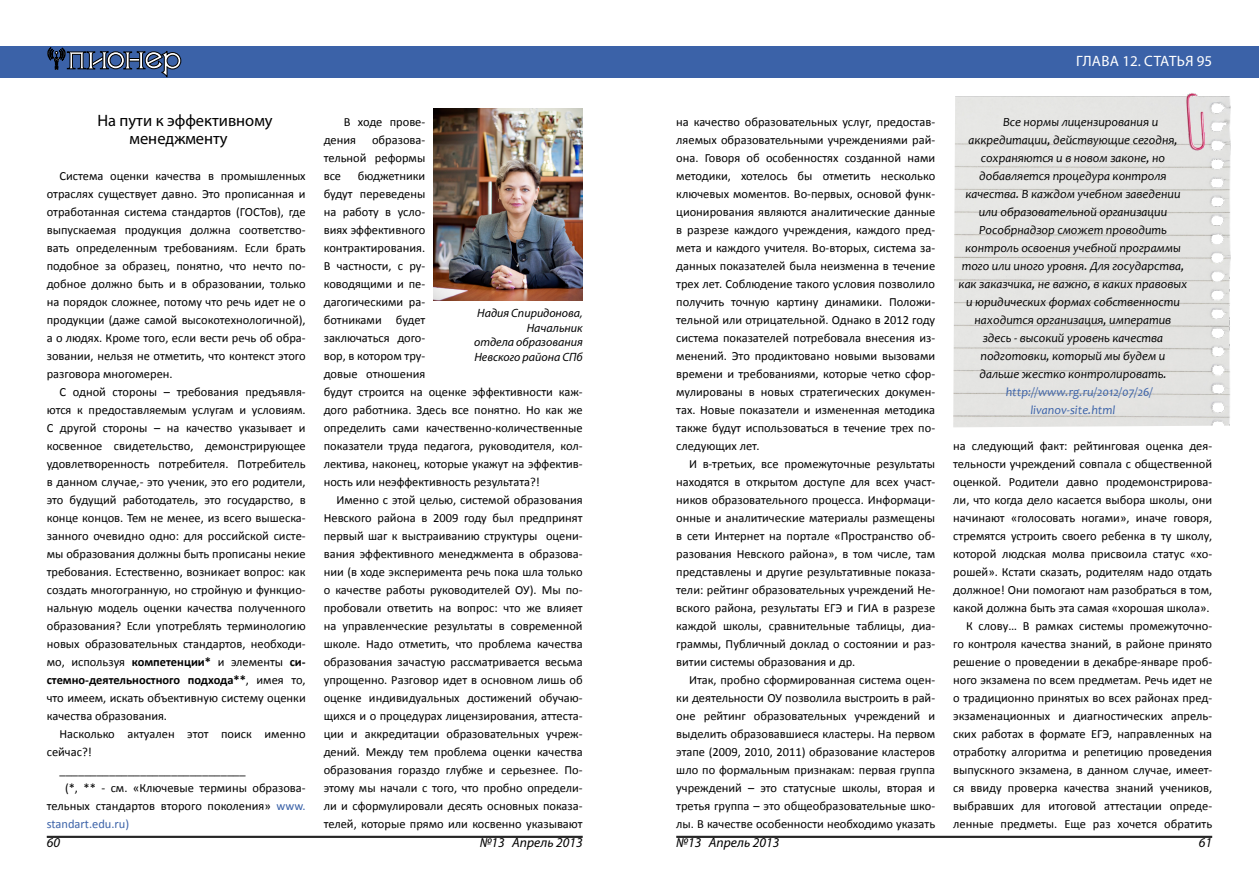
<style>
.page{position:relative;width:1259px;height:893px;background:#fff}
.page>*{position:absolute;margin:0;border:0;box-sizing:border-box;transform-origin:0 0}
.t1{font:16.5px/18px "Myriad Pro";color:#000}
.t2{font:15px "Myriad Pro";color:#fff}
.t3{font:italic 13.5px "Myriad Pro";color:#000}
.t4{font:12.45px/18px "Calibri";color:#000;text-align:justify}
.t5{font:italic 12.45px "Candara";color:#000}
.t6{font:italic 12.45px/18px "Candara";color:#3b62a8}
.t7{font:12.45px "Calibri";color:#3b62a8}
.t8{font:italic 12px/14.4px "Myriad Pro";color:#000;text-align:right}
.s1{font-weight:700}
.s2{color:#3b62a8}
</style>
<div class="page">
<div style="left:0;top:47px;width:629px;height:31px;background:#3b62a8"></div>
<svg style="left:47px;top:47px;width:134px;height:30px"></svg>
<div style="left:629px;top:47px;width:630px;height:31px;background:#3b62a8"></div>
<hr style="left:47px;top:836px;width:536px;height:1px;background:#000">
<hr style="left:47px;top:837px;width:536px;height:1px;background:#000">
<hr style="left:676px;top:836px;width:536px;height:1px;background:#000">
<hr style="left:676px;top:837px;width:536px;height:1px;background:#000">
<img style="left:434px;top:109px;width:149px;height:191px">
<img style="left:953px;top:93px;width:278px;height:334px">
<p class="t2" style="left:1076px;top:52px;width:137px">Гла ва 12. Статья 95</p>
<h1 class="t1" style="left:129px;top:111px;width:145px;text-indent:-32px">На пути к эффективному менеджменту</h1>
<p class="t4" style="left:676px;top:113px;width:260px">на качество образовательных услуг, предостав&shy;ляемых образовательными учреждениями рай&shy;она. Говоря об особенностях созданной нами методики, хотелось бы отметить несколько ключевых моментов. Во-первых, основой функ&shy;ционирования являются аналитические данные в разрезе каждого учреждения, каждого пред&shy;мета и каждого учителя. Во-вторых, система за&shy;данных показателей была неизменна в течение трех лет. Соблюдение такого условия позволило получить точную картину динамики. Положи&shy;тельной или отрицательной. Однако в 2012 году система показателей потребовала внесения из&shy;менений. Это продиктовано новыми вызовами времени и требованиями, которые четко сфор&shy;мулированы в новых стратегических докумен&shy;тах. Новые показатели и измененная методика также будут использоваться в течение трех по&shy;следующих лет.</p>
<p class="t4" style="left:676px;top:455px;width:260px;text-indent:13px">И в-третьих, все промежуточные результаты находятся в открытом доступе для всех участ&shy;ников образовательного процесса. Информаци&shy;онные и аналитические материалы размещены в сети Интернет на портале «Пространство об&shy;разования Невского района», в том числе, там представлены и другие результативные показа&shy;тели: рейтинг образовательных учреждений Не&shy;вского района, результаты ЕГЭ и ГИА в разрезе каждой школы, сравнительные таблицы, диа&shy;граммы, Публичный доклад о состоянии и раз&shy;витии системы образования и др.</p>
<p class="t4" style="left:676px;top:671px;width:260px;text-indent:13px">Итак, пробно сформированная система оцен&shy;ки деятельности ОУ позволила выстроить в рай&shy;оне рейтинг образовательных учреждений и выделить образовавшиеся кластеры. На первом этапе (2009, 2010, 2011) образование кластеров шло по формальным признакам: первая группа учреждений – это статусные школы, вторая и третья группа – это общеобразовательные шко&shy;лы. В качестве особенности необходимо указать</p>
<p class="t4" style="left:324px;top:113px;width:103px;text-indent:20px">В ходе прове&shy;дения</p>
<p class="t4" style="left:324px;top:131px;width:103px;text-indent:48px">образова&shy;тельной реформы все</p>
<p class="t4" style="left:324px;top:167px;width:260px;text-align:left;text-indent:34px">бюджетники<br>будут переведены<br>на работу в усло-<br>виях эффективного<br>контрактирования.<br>В частности, с ру-<br>ководящими и пе-<br>дагогическими ра-<br>ботниками будет<br>заключаться дого-<br>вор, в котором тру-<br>довые отношения<br>будут строится на оценке эффективности каж&shy;дого работника. Здесь все понятно. Но как же определить сами качественно-количественные показатели труда педагога, руководителя, кол&shy;лектива, наконец, которые укажут на эффектив&shy;ность или неэффективность результата?!</p>
<p class="t4" style="left:324px;top:491px;width:260px;text-indent:13px">Именно с этой целью, системой образования Невского района в 2009 году был предпринят первый шаг к выстраиванию структуры оцени&shy;вания эффективного менеджмента в образова&shy;нии (в ходе эксперимента речь пока шла только о качестве работы руководителей ОУ). Мы по&shy;пробовали ответить на вопрос: что же влияет на управленческие результаты в современной школе. Надо отметить, что проблема качества образования зачастую рассматривается весьма упрощенно. Разговор идет в основном лишь об оценке индивидуальных достижений обучаю&shy;щихся и о процедурах лицензирования, аттеста&shy;ции и аккредитации образовательных учреж&shy;дений. Между тем проблема оценки качества образования гораздо глубже и серьезнее. По&shy;этому мы начали с того, что пробно определи&shy;ли и сформулировали десять основных показа&shy;телей, которые прямо или косвенно указывают</p>
<p class="t4" style="left:47px;top:167px;width:260px;text-indent:13px">Система оценки качества в промышленных отраслях существует давно. Это прописанная и отработанная система стандартов (ГОСТов), где выпускаемая продукция должна соответство&shy;вать определенным требованиям. Если брать подобное за образец, понятно, что нечто по&shy;добное должно быть и в образовании, только на порядок сложнее, потому что речь идет не о продукции (даже самой высокотехнологичной), а о людях. Кроме того, если вести речь об обра&shy;зовании, нельзя не отметить, что контекст этого разговора многомерен.</p>
<p class="t4" style="left:47px;top:383px;width:260px;text-indent:13px">С одной стороны – требования предъявля&shy;ются к предоставляемым услугам и условиям.<br>С другой стороны – на качество указывает и косвенное свидетельство, демонстрирующее удовлетворенность потребителя. Потребитель в данном случае,- это ученик, это его родители, это будущий работодатель, это государство, в конце концов. Тем не менее, из всего вышеска&shy;занного очевидно одно: для российской систе&shy;мы образования должны быть прописаны некие требования. Естественно, возникает вопрос: как создать многогранную, но стройную и функцио&shy;нальную модель оценки качества полученного образования? Если употреблять терминологию новых образовательных стандартов, необходи&shy;мо, используя <span class="s1">компетенции*</span> и элементы <span class="s1">си&shy;стемно-деятельностного подхода**</span>, имея то, что имеем, искать объективную систему оценки качества образования.</p>
<p class="t4" style="left:60px;top:725px;width:248px">Насколько актуален этот поиск именно</p>
<p class="t4" style="left:47px;top:743px;width:47px">сейчас?!</p>
<p class="t4" style="left:60px;top:761px;width:188px">______________________________</p>
<p class="t4" style="left:65px;top:779px;width:242px">(*, ** - см. «Ключевые термины образова-</p>
<p class="t4" style="left:47px;top:797px;width:260px">тельных стандартов второго поколения» <span class="s2">www.</span></p>
<p class="t7" style="left:47px;top:816px;width:84px">standart.edu.ru)</p>
<p class="t8" style="left:474px;top:306px;width:110px">Надия Спиридонова,<br>Начальник<br>отдела образования<br>Невского района СПб</p>
<p class="t5" style="left:1003px;top:114px;width:157px">Все нормы лицензирования и</p>
<p class="t5" style="left:968px;top:132px;width:211px">аккредитации, действующие сегодня,</p>
<p class="t5" style="left:980px;top:150px;width:186px">сохраняются и в новом законе, но</p>
<p class="t5" style="left:979px;top:168px;width:189px">добавляется процедура контроля</p>
<p class="t5" style="left:965px;top:186px;width:217px">качества. В каждом учебном заведении</p>
<p class="t5" style="left:978px;top:204px;width:190px">или образовательной организации</p>
<p class="t5" style="left:979px;top:222px;width:189px">Рособрнадзор сможет проводить</p>
<p class="t5" style="left:965px;top:240px;width:217px">контроль освоения учебной программы</p>
<p class="t5" style="left:961px;top:258px;width:224px">того или иного уровня. Для государства,</p>
<p class="t5" style="left:958px;top:276px;width:230px">как заказчика, не важно, в каких правовых</p>
<p class="t5" style="left:966px;top:294px;width:215px">и юридических формах собственности</p>
<p class="t5" style="left:974px;top:312px;width:198px">находится организация, императив</p>
<p class="t5" style="left:982px;top:330px;width:182px">здесь - высокий уровень качества</p>
<p class="t5" style="left:980px;top:348px;width:186px">подготовки, который мы будем и</p>
<p class="t5" style="left:979px;top:366px;width:189px">дальше жестко контролировать.</p>
<p class="t6" style="left:1030px;top:383px;width:124px;text-indent:-25px">http://www.rg.ru/2012/07/26/ livanov-site.html</p>
<p class="t4" style="left:953px;top:437px;width:260px;text-align:right">на следующий факт: рейтинговая оценка дея&shy;тельности учреждений совпала с общественной оценкой. Родители давно продемонстрирова&shy;ли, что когда дело касается выбора школы, они начинают «голосовать ногами», иначе говоря, стремятся устроить своего ребенка в ту школу, которой людская молва присвоила статус «хо&shy;рошей». Кстати сказать, родителям надо отдать должное! Они помогают нам разобраться в том, какой должна быть эта самая «хорошая школа».<br>К слову… В рамках системы промежуточно&shy;го контроля качества знаний, в районе принято решение о проведении в декабре-январе проб&shy;ного экзамена по всем предметам. Речь идет не о традиционно принятых во всех районах пред&shy;экзаменационных и диагностических апрель&shy;ских работах в формате ЕГЭ, направленных на отработку алгоритма и репетицию проведения выпускного экзамена, в данном случае, имеет&shy;ся ввиду проверка качества знаний учеников, выбравших для итоговой аттестации опреде&shy;ленные предметы. Еще раз хочется обратить</p>
<p class="t3" style="left:47px;top:834px;width:15px">60</p>
<p class="t3" style="left:480px;top:834px;width:104px">№13 Апрель 2013</p>
<p class="t3" style="left:676px;top:834px;width:104px">№13 Апрель 2013</p>
<p class="t3" style="left:1199px;top:834px;width:15px">61</p>
</div>
